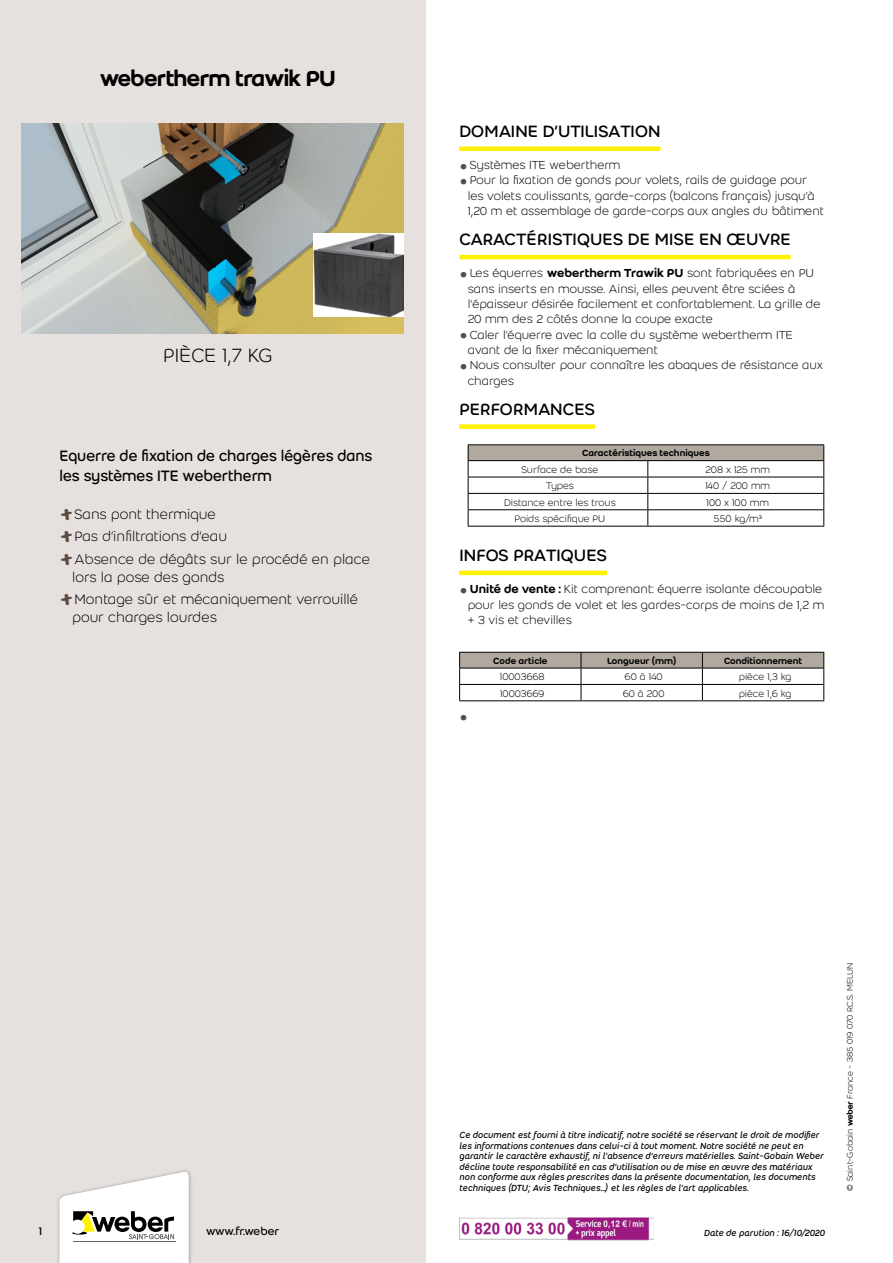
<style>
.page{position:relative;width:893px;height:1263px;background:#fff}
.page>*{position:absolute;margin:0;border:0;box-sizing:border-box;transform-origin:0 0}
.t1{font:300 34.5px "Weber";color:#5a4c40}
.t2{font:24px "Weber Name";letter-spacing:-.005em;color:#000}
.t3{font:300 21px "Weber";letter-spacing:-.005em;color:#000}
.t4{font:18px "Weber";color:#000}
.t5{font:16.5px/19.8px "Weber";color:#000;scale:.95 1}
.t6{font:300 15px/22.2px "Weber";color:#000}
.t7{font:300 12.75px/15.3px "Weber";color:#000}
.t8{font:12px "Weber";letter-spacing:-.01em;color:#000}
.t9{font:300 10.5px "Weber";color:#000}
.t10{font:italic 9.75px/10.5px "Weber";color:#000}
.t11{font:500 9.75px "Weber";color:#000}
.t12{font:300 9px "Weber";color:#000}
.s1{font-family:"Weber Brush";font-weight:400;font-size:16.5px;color:#5a4c40}
.s2{font-size:34.5px;color:#5a4c40}
.s3{font-weight:500}
.s4{font-family:"Weber Name";font-weight:400}
</style>
<div class="page">
<div style="left:0;top:0;width:425px;height:1263px;background:#e6e1de"></div>
<img style="left:58px;top:1170px;width:134px;height:93px">
<svg style="left:59px;top:1171px;width:130px;height:92px"></svg>
<img style="left:459px;top:1217px;width:195px;height:24px">
<hr style="left:459px;top:147px;width:202px;height:4px;background:#fff200">
<hr style="left:459px;top:255px;width:332px;height:4px;background:#fff200">
<div style="left:459px;top:424px;width:136px;height:5px;background:#fff200"></div>
<hr style="left:459px;top:571px;width:148px;height:4px;background:#fff200">
<div style="left:468px;top:445px;width:356px;height:16px;background:#b1a8a0"></div>
<hr style="left:468px;top:477px;width:180px;height:1px;background:#000">
<hr style="left:648px;top:477px;width:176px;height:1px;background:#000">
<hr style="left:468px;top:493px;width:180px;height:1px;background:#000">
<hr style="left:648px;top:493px;width:176px;height:1px;background:#000">
<hr style="left:468px;top:509px;width:180px;height:1px;background:#000">
<hr style="left:468px;top:526px;width:180px;height:1px;background:#000">
<hr style="left:648px;top:509px;width:176px;height:1px;background:#000">
<svg style="left:647px;top:461px;width:1px;height:65px"></svg>
<hr style="left:648px;top:526px;width:176px;height:1px;background:#000">
<hr style="left:468px;top:444px;width:180px;height:1px;background:#000">
<svg style="left:468px;top:445px;width:1px;height:81px"></svg>
<hr style="left:648px;top:444px;width:176px;height:1px;background:#000">
<svg style="left:823px;top:445px;width:1px;height:81px"></svg>
<hr style="left:468px;top:460px;width:180px;height:1px;background:#000">
<hr style="left:648px;top:460px;width:176px;height:1px;background:#000">
<hr style="left:459px;top:700px;width:122px;height:1px;background:#000">
<hr style="left:581px;top:700px;width:121px;height:1px;background:#000">
<svg style="left:459px;top:652px;width:365px;height:48px"></svg>
<hr style="left:702px;top:700px;width:122px;height:1px;background:#000">
<img style="left:21px;top:123px;width:383px;height:211px">
<img style="left:313px;top:234px;width:91px;height:82px">
<h2 class="t2" style="left:100px;top:64px;width:237px">webertherm trawik PU</h2>
<h3 class="t3" style="left:163px;top:344px;width:109px">pièce 1,7 kg</h3>
<p class="t5" style="left:60px;top:446px;width:331px">EQUERRE DE FIXATION DE CHARGES LÉGÈRES DANS<br>LES SYSTÈMES ITE WEBERTHERM</p>
<p class="t6" style="left:60px;top:503px;width:312px"><span class="s1">+</span>Sans pont thermique<br><span class="s1">+</span>Pas d’infiltrations d’eau<br><span class="s1">+</span>Absence de dégâts sur le procédé en place</p>
<p class="t6" style="left:60px;top:566px;width:300px;text-indent:13px">lors la pose des gonds<br><span class="s1">+</span>Montage sûr et mécaniquement verrouillé</p>
<p class="t6" style="left:72px;top:606px;width:146px">pour charges lourdes</p>
<h3 class="t4" style="left:459px;top:121px;width:203px">DOMAINE D’UTI LISATION</h3>
<p class="t7" style="left:459px;top:158px;width:163px"><span class="s2">•</span> Systèmes ITE webertherm</p>
<p class="t7" style="left:468px;top:173px;width:358px;text-indent:-8px"><span class="s2">•</span> Pour la fixation de gonds pour volets, rails de guidage pour les volets coulissants, garde-corps (balcons français) jusqu’à<br>1,20 m et assemblage de garde-corps aux angles du bâtiment</p>
<h3 class="t4" style="left:459px;top:229px;width:330px">CARACTÉRISTIQUES DE MISE EN ŒUVRE</h3>
<p class="t7" style="left:468px;top:266px;width:354px;text-indent:-9px"><span class="s2">•</span> Les équerres <span class="s3">webertherm Trawik PU</span> sont fabriquées en PU sans inserts en mousse. Ainsi, elles peuvent être sciées à l’épaisseur désirée facilement et confortablement. La grille de 20 mm des 2 côtés donne la coupe exacte</p>
<p class="t7" style="left:468px;top:327px;width:327px;text-indent:-9px"><span class="s2">•</span> Caler l’équerre avec la colle du système webertherm ITE avant de la fixer mécaniquement</p>
<p class="t7" style="left:468px;top:358px;width:357px;text-indent:-8px"><span class="s2">•</span> Nous consulter pour connaître les abaques de résistance aux charges</p>
<h3 class="t4" style="left:459px;top:399px;width:137px">PERFORMANCES</h3>
<p class="t11" style="left:582px;top:447px;width:129px">Caractéristiques techniques</p>
<p class="t9" style="left:521px;top:464px;width:79px">Surface de base</p>
<p class="t9" style="left:706px;top:464px;width:66px">208 x 125 mm</p>
<p class="t9" style="left:546px;top:480px;width:30px">Types</p>
<p class="t9" style="left:705px;top:480px;width:66px">140 / 200 mm</p>
<p class="t9" style="left:504px;top:496px;width:113px">Distance entre les trous</p>
<p class="t9" style="left:706px;top:496px;width:64px">100 x 100 mm</p>
<p class="t9" style="left:514px;top:513px;width:92px">Poids spécifique PU</p>
<p class="t9" style="left:714px;top:513px;width:50px">550 kg/m³</p>
<h3 class="t4" style="left:459px;top:545px;width:149px">INFOS PRATIQUES</h3>
<p class="t7" style="left:468px;top:582px;width:358px;text-indent:-8px"><span class="s2">•</span> <span class="s3">Unité de vente :</span> Kit comprenant: équerre isolante découpable pour les gonds de volet et les gardes-corps de moins de 1,2 m + 3 vis et chevilles</p>
<p class="t11" style="left:493px;top:655px;width:56px">Code article</p>
<p class="t11" style="left:607px;top:655px;width:71px">Longueur (mm)</p>
<p class="t11" style="left:724px;top:655px;width:80px">Conditionnement</p>
<p class="t9" style="left:500px;top:671px;width:46px">10003668</p>
<p class="t9" style="left:625px;top:671px;width:40px">60 à 140</p>
<p class="t9" style="left:739px;top:671px;width:54px">pièce 1,3 kg</p>
<p class="t9" style="left:500px;top:687px;width:46px">10003669</p>
<p class="t9" style="left:623px;top:687px;width:43px">60 à 200</p>
<p class="t9" style="left:739px;top:687px;width:54px">pièce 1,6 kg</p>
<h1 class="t1" style="left:459px;top:698px;width:10px">•</h1>
<p class="t8" style="left:39px;top:1224px;width:5px">1</p>
<p class="t8" style="left:206px;top:1224px;width:75px">WWW.FR.WEBER</p>
<p class="t10" style="left:459px;top:1130px;width:366px">Ce document est fourni à titre indicatif, notre société se réservant le droit de modifier les informations contenues dans celui-ci à tout moment. Notre société ne peut en garantir le caractère exhaustif, ni l’absence d’erreurs matérielles. Saint-Gobain Weber décline toute responsabilité en cas d’utilisation ou de mise en œuvre des matériaux non conforme aux règles prescrites dans la présente documentation, les documents techniques (DTU; Avis Techniques…) et les règles de l’art applicables.</p>
<p class="t10" style="left:704px;top:1227px;width:123px">Date de parution : 16/10/2020</p>
<p class="t12" style="left:845px;top:1191px;width:229px;rotate:-90deg">© Saint-Gobain <span class="s4">weber</span> France - 385 019 070 R.C.S. MELUN</p>
</div>
